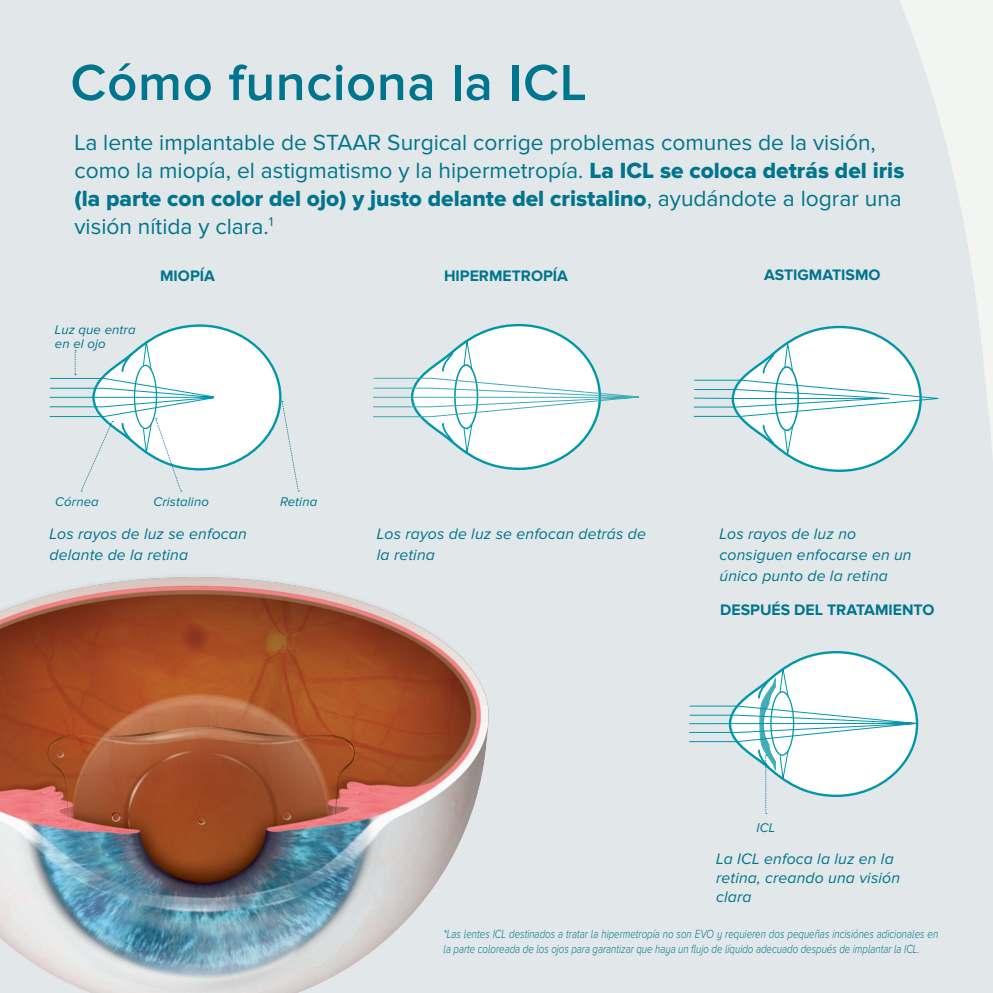
<style>
.page{position:relative;width:993px;height:993px;background:#fff}
.page>*{position:absolute;margin:0;border:0;box-sizing:border-box;transform-origin:0 0}
.t1{font:600 52.5px "Proxima Nova";letter-spacing:.015em;color:#00758d}
.t2{font:22.75px/28px "Proxima Nova";color:#00758d}
.t3{font:22.75px "Proxima Nova Extrabld";color:#00758d}
.t4{font:italic 15.75px/21px "Proxima Nova";letter-spacing:.01em;color:#00758d}
.t5{font:700 15.75px "Proxima Nova";color:#00758d}
.t6{font:italic 13.12px/14.2px "Proxima Nova";letter-spacing:.01em;color:#00758d}
.t7{font:italic 300 12.25px/14.7px "Proxima Nova A";color:#01798d;scale:.79 1}
.s1{font-family:"Proxima Nova Extrabld"}
.s2{font-family:"Proxima Nova"}
</style>
<div class="page">
<div style="left:0;top:0;width:992px;height:992px;background:#e0e5e8"></div>
<svg style="left:900px;top:0;width:92px;height:444px"></svg>
<svg style="left:50px;top:324px;width:249px;height:167px"></svg>
<svg style="left:693px;top:324px;width:253px;height:148px"></svg>
<img style="left:0;top:577px;width:489px;height:415px">
<svg style="left:373px;top:323px;width:267px;height:147px"></svg>
<svg style="left:689px;top:651px;width:230px;height:162px"></svg>
<h1 class="t1" style="left:70px;top:58px;width:517px">Cómo funciona la ICL</h1>
<h2 class="t2" style="left:74px;top:129px;width:831px">La lente implantable de STAAR Surgical corrige problemas comunes de la visión, como la miopía, el astigmatismo y la hipermetropía. <span class="s1">La ICL se coloca detrás del iris</span></h2>
<h2 class="t3" style="left:74px;top:185px;width:828px">(la parte con color del ojo) y justo delante del cristalino<span class="s2">, ayudándote a lograr una</span></h2>
<h2 class="t2" style="left:74px;top:213px;width:200px">visión nítida y clara.<sup>1</sup></h2>
<p class="t6" style="left:55px;top:323px;width:82px">Luz que entra en el ojo</p>
<p class="t5" style="left:160px;top:267px;width:56px">MIOPÍA</p>
<p class="t6" style="left:55px;top:495px;width:45px">Córnea</p>
<p class="t6" style="left:153px;top:495px;width:57px">Cristalino</p>
<p class="t6" style="left:280px;top:495px;width:39px">Retina</p>
<p class="t4" style="left:50px;top:524px;width:198px">Los rayos de luz se enfocan delante de la retina</p>
<p class="t5" style="left:444px;top:267px;width:125px">HIPERMETROPÍA</p>
<p class="t4" style="left:377px;top:524px;width:270px">Los rayos de luz se enfocan detrás de la retina</p>
<p class="t5" style="left:763px;top:265px;width:118px">ASTIGMATISMO</p>
<p class="t4" style="left:719px;top:524px;width:193px">Los rayos de luz no consiguen enfocarse en un único punto de la retina</p>
<p class="t5" style="left:720px;top:600px;width:216px">DESPUÉS DEL TRATAMIENTO</p>
<p class="t6" style="left:756px;top:821px;width:20px">ICL</p>
<p class="t4" style="left:716px;top:849px;width:185px;line-height:18.9px">La ICL enfoca la luz en la retina, creando una visión clara</p>
<p class="t7" style="left:443px;top:926px;width:627px">*Las lentes ICL destinados a tratar la hipermetropía no son EVO y requieren dos pequeñas incisiónes adicionales en la parte coloreada de los ojos para garantizar que haya un flujo de líquido adecuado después de implantar la ICL.</p>
</div>
